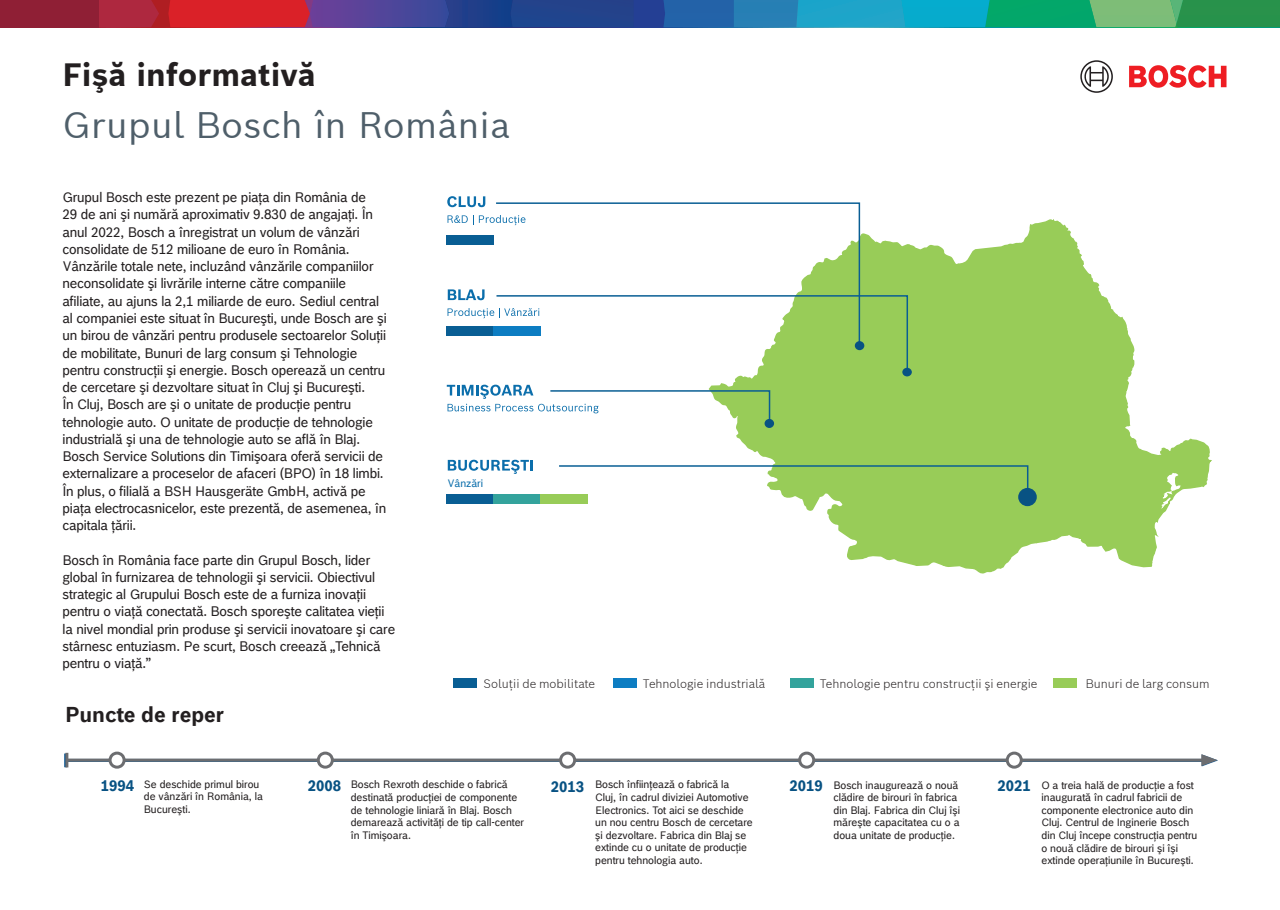
<style>
.page{position:relative;width:1280px;height:910px;background:#fff}
.page>*{position:absolute;margin:0;border:0;box-sizing:border-box;transform-origin:0 0}
.t1{font:36px "Bosch Sans";color:#4f5f6a}
.t2{font:700 31.5px "Bosch Sans";color:#231f20}
.t3{font:700 21px "Bosch Office Sans";color:#231f20}
.t4{font:700 15px "Bosch Office Sans";color:#085283}
.t5{font:13.5px/17.2px "Bosch Office Sans";letter-spacing:-.01em;color:#231f20}
.t6{font:300 12px "Bosch Sans";color:#231f20}
.t7{font:10.5px/12.6px "Bosch Office Sans";color:#231f20}
.t8{font:10.5px "Bosch Office Sans";color:#0b6eab}
</style>
<div class="page">
<img style="left:64px;top:752px;width:1154px;height:16px">
<img style="left:10px;top:27px;width:1261px;height:1px">
<div style="left:453px;top:678px;width:23px;height:9px;background:#095e94"></div>
<div style="left:613px;top:678px;width:23px;height:9px;background:#0d7dc2"></div>
<div style="left:790px;top:678px;width:23px;height:9px;background:#33a39c"></div>
<div style="left:1053px;top:678px;width:24px;height:9px;background:#98cc58"></div>
<svg style="left:496px;top:202px;width:365px;height:13px"></svg>
<img style="left:451px;top:196px;width:35px;height:12px">
<svg style="left:447px;top:196px;width:38px;height:11px"></svg>
<img style="left:496px;top:213px;width:41px;height:2px">
<div style="left:446px;top:326px;width:48px;height:9px;background:#095e94"></div>
<div style="left:446px;top:494px;width:48px;height:9px;background:#095e94"></div>
<div style="left:446px;top:235px;width:48px;height:9px;background:#095e94"></div>
<svg style="left:447px;top:215px;width:765px;height:359px"></svg>
<div style="left:541px;top:494px;width:47px;height:9px;background:#98cc58"></div>
<div style="left:0;top:0;width:98px;height:27px;background:#8f1f35"></div>
<svg style="left:98px;top:0;width:1182px;height:27px;background:#476a80"></svg>
<svg style="left:1129px;top:65px;width:97px;height:23px"></svg>
<svg style="left:1080px;top:60px;width:33px;height:33px"></svg>
<hr style="left:67px;top:759px;width:1137px;height:3px;background:#6c6d70">
<hr style="left:65px;top:753px;width:3px;height:14px;background:#6c6d70">
<svg style="left:1201px;top:754px;width:16px;height:12px"></svg>
<svg style="left:557px;top:751px;width:21px;height:18px"></svg>
<svg style="left:796px;top:751px;width:21px;height:18px"></svg>
<svg style="left:1004px;top:751px;width:21px;height:18px"></svg>
<svg style="left:315px;top:751px;width:21px;height:18px"></svg>
<svg style="left:106px;top:751px;width:22px;height:18px"></svg>
<h2 class="t2" style="left:63px;top:54px;width:255px">Fişă informativă</h2>
<h1 class="t1" style="left:63px;top:101px;width:449px">Grupul Bosch în România</h1>
<p class="t5" style="left:63px;top:189px;width:326px">Grupul Bosch este prezent pe piaţa din România de<br>29 de ani şi numără aproximativ 9.830 de angajaţi. În anul 2022, Bosch a înregistrat un volum de vânzări consolidate de 512 milioane de euro în România.<br>Vânzările totale nete, incluzând vânzările companiilor neconsolidate şi livrările interne către companiile afiliate, au ajuns la 2,1 miliarde de euro. Sediul central al companiei este situat în Bucureşti, unde Bosch are şi un birou de vânzări pentru produsele sectoarelor Soluţii de mobilitate, Bunuri de larg consum şi Tehnologie pentru construcţii şi energie. Bosch operează un centru de cercetare şi dezvoltare situat în Cluj şi Bucureşti.<br>În Cluj, Bosch are şi o unitate de producţie pentru tehnologie auto. O unitate de producţie de tehnologie industrială şi una de tehnologie auto se află în Blaj.<br>Bosch Service Solutions din Timişoara oferă servicii de externalizare a proceselor de afaceri (BPO) în 18 limbi.<br>În plus, o filială a BSH Hausgeräte GmbH, activă pe piaţa electrocasnicelor, este prezentă, de asemenea, în capitala ţării.</p>
<p class="t5" style="left:63px;top:551px;width:334px">Bosch în România face parte din Grupul Bosch, lider global în furnizarea de tehnologii şi servicii. Obiectivul strategic al Grupului Bosch este de a furniza inovaţii pentru o viaţă conectată. Bosch sporeşte calitatea vieţii la nivel mondial prin produse şi servicii inovatoare şi care stârnesc entuziasm. Pe scurt, Bosch creează „Tehnică pentru o viaţă.”</p>
<h3 class="t3" style="left:65px;top:702px;width:160px">Puncte de reper</h3>
<p class="t8" style="left:447px;top:477px;width:37px">Vânzări</p>
<p class="t6" style="left:483px;top:675px;width:113px">Soluţii de mobilitate</p>
<p class="t6" style="left:643px;top:675px;width:124px">Tehnologie industrială</p>
<p class="t6" style="left:820px;top:675px;width:219px">Tehnologie pentru construcţii şi energie</p>
<p class="t6" style="left:1086px;top:675px;width:126px">Bunuri de larg consum</p>
<p class="t7" style="left:144px;top:777px;width:121px">Se deschide primul birou de vânzări în România, la<br>Bucureşti.</p>
<p class="t7" style="left:351px;top:778px;width:175px">Bosch Rexroth deschide o fabrică destinată producţiei de componente de tehnologie liniară în Blaj. Bosch demarează activităţi de tip call-center în Timişoara.</p>
<p class="t7" style="left:595px;top:778px;width:159px">Bosch înfiinţează o fabrică la<br>Cluj, în cadrul diviziei Automotive<br>Electronics. Tot aici se deschide un nou centru Bosch de cercetare şi dezvoltare. Fabrica din Blaj se extinde cu o unitate de producţie pentru tehnologia auto.</p>
<p class="t7" style="left:1041px;top:778px;width:157px">O a treia hală de producţie a fost inaugurată în cadrul fabricii de componente electronice auto din Cluj. Centrul de Inginerie Bosch din Cluj începe construcţia pentru o nouă clădire de birouri şi îşi extinde operaţiunile în Bucureşti.</p>
<p class="t4" style="left:101px;top:776px;width:35px">1994</p>
<p class="t4" style="left:308px;top:776px;width:35px">2008</p>
<p class="t4" style="left:551px;top:777px;width:35px">2013</p>
<p class="t4" style="left:790px;top:776px;width:35px">2019</p>
<p class="t4" style="left:997px;top:776px;width:35px">2021</p>
<p class="t7" style="left:833px;top:778px;width:128px">Bosch inaugurează o nouă clădire de birouri în fabrica din Blaj. Fabrica din Cluj îşi măreşte capacitatea cu o a doua unitate de producţie.</p>
</div>
